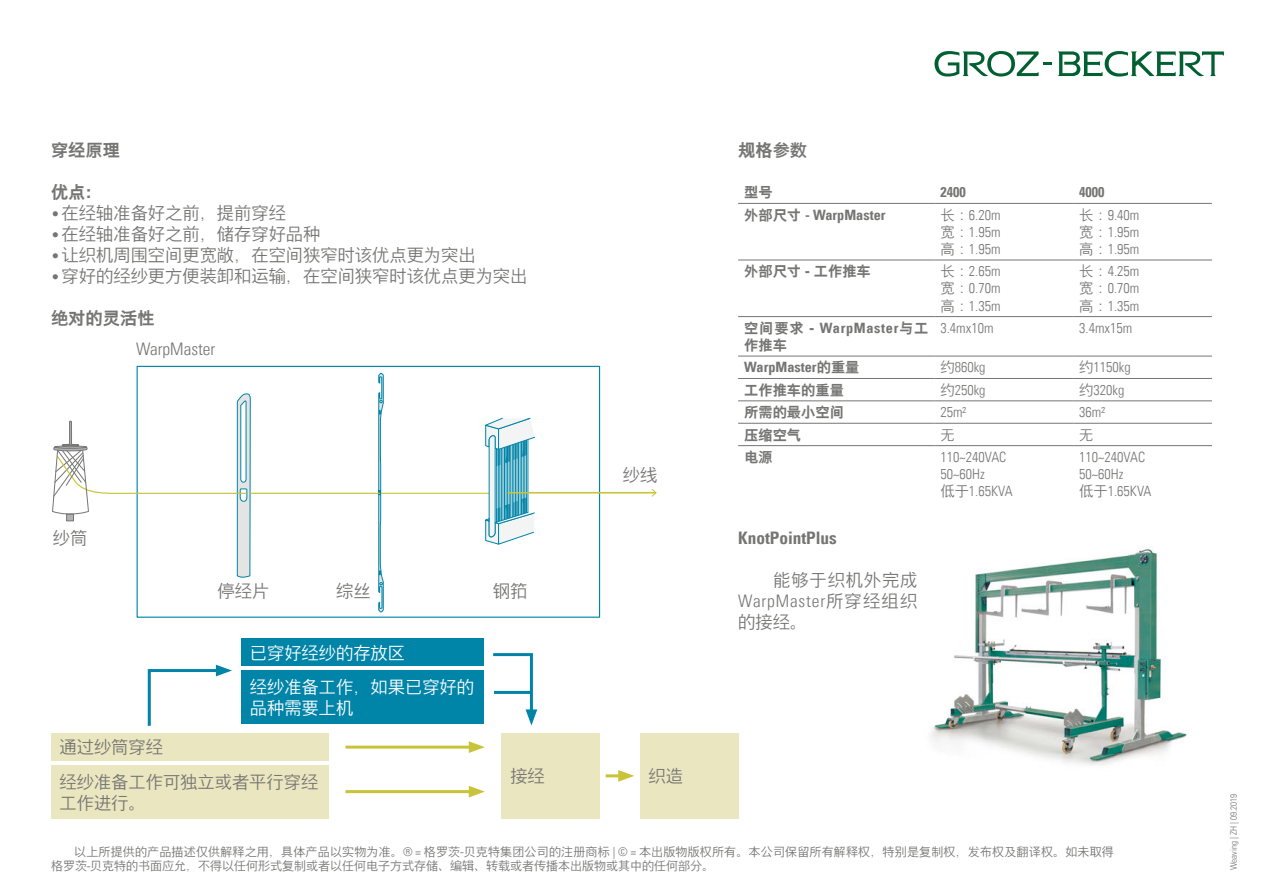
<style>
.page{position:relative;width:1263px;height:893px;background:#fff}
.page>*{position:absolute;margin:0;border:0;box-sizing:border-box;transform-origin:0 0}
.t1{font:300 17.25px/34.2px "Nimbus Sans Global";color:#757574}
.t2{font:300 17.25px/33.9px "Nimbus Sans Global";color:#fff}
.t3{font:700 17.25px "Nimbus Sans Global";color:#757574}
.t4{font:17.25px "Univers Com 47 Light Cond";letter-spacing:.05em;color:#757574}
.t5{font:17.25px "Univers Com 67 Bold Cond";color:#757574}
.t6{font:17.25px "Univers Com 47 Light Cond";letter-spacing:.015em;color:#757574}
.t7{font:300 17.25px "Nimbus Sans Global";letter-spacing:.05em;color:#757574}
.t8{font:14.25px/17.1px "Univers Com 47 Light Cond";color:#757574;text-align:justify}
.t9{font:14.25px "Univers Com 67 Bold Cond";color:#757574}
.t10{font:700 14.25px "Nimbus Sans Global";color:#757574}
.t11{font:14.25px "Univers Com 67 Bold Cond";letter-spacing:.05em;color:#757574}
.t12{font:300 14.25px "Nimbus Sans Global";color:#757574}
.t13{font:300 12px/13.5px "Nimbus Sans Global";letter-spacing:.015em;color:#757574}
.t14{font:9px "Univers Com 47 Light Cond";color:#757574}
.s1{font-family:"Univers Com 47 Light Cond";font-weight:400;font-size:14.25px}
.s2{font-family:"Nimbus Sans Global";font-weight:700}
.s3{font-family:"Nimbus Sans Global";font-weight:300}
.s4{font-family:"Univers Com 47 Light Cond";font-weight:400}
</style>
<div class="page">
<svg style="left:1058px;top:51px;width:166px;height:26px"></svg>
<svg style="left:934px;top:51px;width:117px;height:26px"></svg>
<svg style="left:378px;top:373px;width:6px;height:239px"></svg>
<div style="left:137px;top:366px;width:463px;height:252px;border:1px solid #0084a8"></div>
<hr style="left:381px;top:493px;width:112px;height:1px;background:#c8c338">
<svg style="left:52px;top:392px;width:199px;height:187px"></svg>
<svg style="left:484px;top:418px;width:51px;height:127px"></svg>
<hr style="left:508px;top:492px;width:147px;height:2px;background:#c8c338">
<svg style="left:652px;top:489px;width:5px;height:8px"></svg>
<hr style="left:250px;top:493px;width:130px;height:1px;background:#c8c338">
<div style="left:51px;top:733px;width:277px;height:28px;background:#eae6bf"></div>
<div style="left:51px;top:765px;width:277px;height:53px;background:#eae6bf"></div>
<div style="left:241px;top:670px;width:243px;height:53px;background:#0084a8"></div>
<div style="left:241px;top:639px;width:243px;height:27px;background:#0084a8"></div>
<div style="left:502px;top:733px;width:98px;height:85px;background:#eae6bf"></div>
<div style="left:640px;top:733px;width:98px;height:85px;background:#eae6bf"></div>
<hr style="left:345px;top:790px;width:129px;height:3px;background:#c8c338">
<svg style="left:469px;top:786px;width:16px;height:11px"></svg>
<hr style="left:345px;top:746px;width:129px;height:3px;background:#c8c338">
<svg style="left:469px;top:741px;width:16px;height:12px"></svg>
<hr style="left:606px;top:774px;width:18px;height:3px;background:#c8c338">
<svg style="left:618px;top:770px;width:16px;height:12px"></svg>
<svg style="left:147px;top:665px;width:85px;height:61px"></svg>
<img style="left:931px;top:549px;width:256px;height:217px">
<svg style="left:493px;top:653px;width:44px;height:72px"></svg>
<hr style="left:738px;top:203px;width:196px;height:1px;background:#757574">
<hr style="left:934px;top:203px;width:139px;height:1px;background:#757574">
<hr style="left:1073px;top:203px;width:139px;height:1px;background:#757574">
<hr style="left:738px;top:260px;width:196px;height:1px;background:#757574">
<hr style="left:934px;top:260px;width:139px;height:1px;background:#757574">
<hr style="left:1073px;top:260px;width:139px;height:1px;background:#757574">
<hr style="left:738px;top:316px;width:196px;height:1px;background:#757574">
<hr style="left:934px;top:316px;width:139px;height:1px;background:#757574">
<hr style="left:1073px;top:316px;width:139px;height:1px;background:#757574">
<hr style="left:738px;top:356px;width:196px;height:1px;background:#757574">
<hr style="left:934px;top:356px;width:139px;height:1px;background:#757574">
<hr style="left:1073px;top:356px;width:139px;height:1px;background:#757574">
<hr style="left:738px;top:378px;width:196px;height:1px;background:#757574">
<hr style="left:934px;top:378px;width:139px;height:1px;background:#757574">
<hr style="left:1073px;top:378px;width:139px;height:1px;background:#757574">
<hr style="left:738px;top:400px;width:196px;height:1px;background:#757574">
<hr style="left:934px;top:400px;width:139px;height:1px;background:#757574">
<hr style="left:1073px;top:400px;width:139px;height:1px;background:#757574">
<hr style="left:738px;top:423px;width:196px;height:1px;background:#757574">
<hr style="left:934px;top:423px;width:139px;height:1px;background:#757574">
<hr style="left:1073px;top:423px;width:139px;height:1px;background:#757574">
<hr style="left:738px;top:445px;width:196px;height:1px;background:#757574">
<hr style="left:934px;top:445px;width:139px;height:1px;background:#757574">
<hr style="left:1073px;top:445px;width:139px;height:1px;background:#757574">
<p class="t3" style="left:51px;top:140px;width:70px">穿经原理</p>
<p class="t3" style="left:51px;top:182px;width:42px">优点:</p>
<p class="t1" style="left:51px;top:196px;width:236px"><span class="s1">•</span>在经轴准备好之前，提前穿经</p>
<p class="t1" style="left:51px;top:217px;width:271px"><span class="s1">•</span>在经轴准备好之前，储存穿好品种</p>
<p class="t1" style="left:51px;top:238px;width:426px"><span class="s1">•</span>让织机周围空间更宽敞，在空间狭窄时该优点更为突出</p>
<p class="t1" style="left:51px;top:259px;width:478px"><span class="s1">•</span>穿好的经纱更方便装卸和运输，在空间狭窄时该优点更为突出</p>
<p class="t3" style="left:51px;top:308px;width:105px">绝对的灵活性</p>
<p class="t6" style="left:136px;top:339px;width:81px">WarpMaster</p>
<p class="t8" style="left:136px;top:342px;width:67px">WarpMaster</p>
<p class="t1" style="left:53px;top:521px;width:36px">纱筒</p>
<p class="t1" style="left:218px;top:574px;width:53px">停经片</p>
<p class="t1" style="left:336px;top:574px;width:36px">综丝</p>
<p class="t1" style="left:493px;top:574px;width:36px">钢筘</p>
<p class="t1" style="left:623px;top:458px;width:36px">纱线</p>
<p class="t2" style="left:250px;top:636px;width:226px">已穿好经纱的存放区<br>经纱准备工作，如果已穿好的</p>
<p class="t2" style="left:250px;top:691px;width:105px">品种需要上机</p>
<p class="t1" style="left:60px;top:730px;width:260px">通过纱筒穿经<br>经纱准备工作可独立或者平行穿经</p>
<p class="t1" style="left:60px;top:785px;width:88px">工作进行。</p>
<p class="t1" style="left:510px;top:759px;width:36px">接经</p>
<p class="t1" style="left:648px;top:759px;width:36px">织造</p>
<p class="t3" style="left:738px;top:140px;width:70px">规格参数</p>
<p class="t10" style="left:744px;top:184px;width:30px">型号</p>
<p class="t9" style="left:940px;top:184px;width:27px">2400</p>
<p class="t9" style="left:1079px;top:184px;width:27px">4000</p>
<p class="t9" style="left:744px;top:206px;width:143px"><span class="s2">外部尺寸</span> - WarpMaster</p>
<p class="t8" style="left:940px;top:206px;width:62px"><span class="s3">长：</span>6.20m<span class="s3">宽：</span>1.95m<span class="s3">高：</span>1.95m</p>
<p class="t8" style="left:1079px;top:206px;width:62px"><span class="s3">长：</span>9.40m<span class="s3">宽：</span>1.95m<span class="s3">高：</span>1.95m</p>
<p class="t10" style="left:744px;top:263px;width:128px">外部尺寸 - 工作推车</p>
<p class="t8" style="left:940px;top:263px;width:62px"><span class="s3">长：</span>2.65m<span class="s3">宽：</span>0.70m<span class="s3">高：</span>1.35m</p>
<p class="t8" style="left:1079px;top:263px;width:62px"><span class="s3">长：</span>4.25m<span class="s3">宽：</span>0.70m<span class="s3">高：</span>1.35m</p>
<p class="t11" style="left:744px;top:319px;width:186px"><span class="s2">空间要求 -</span> WarpMaster<span class="s2">与工</span></p>
<p class="t10" style="left:744px;top:337px;width:44px">作推车</p>
<p class="t8" style="left:940px;top:319px;width:55px">3.4mx10m</p>
<p class="t8" style="left:1079px;top:319px;width:55px">3.4mx15m</p>
<p class="t9" style="left:744px;top:359px;width:117px">WarpMaster<span class="s2">的重量</span></p>
<p class="t8" style="left:940px;top:359px;width:47px"><span class="s3">约</span>860kg</p>
<p class="t8" style="left:1079px;top:359px;width:53px"><span class="s3">约</span>1150kg</p>
<p class="t10" style="left:744px;top:382px;width:101px">工作推车的重量</p>
<p class="t8" style="left:940px;top:381px;width:47px"><span class="s3">约</span>250kg</p>
<p class="t8" style="left:1079px;top:381px;width:47px"><span class="s3">约</span>320kg</p>
<p class="t10" style="left:744px;top:404px;width:101px">所需的最小空间</p>
<p class="t8" style="left:940px;top:404px;width:27px">25m²</p>
<p class="t8" style="left:1079px;top:404px;width:27px">36m²</p>
<p class="t10" style="left:744px;top:426px;width:59px">压缩空气</p>
<p class="t12" style="left:940px;top:426px;width:16px">无</p>
<p class="t12" style="left:1079px;top:426px;width:16px">无</p>
<p class="t10" style="left:744px;top:449px;width:30px">电源</p>
<p class="t8" style="left:940px;top:448px;width:74px;text-align:left">110~240VAC<br>50~60Hz<br><span class="s3">低于</span>1.65KVA</p>
<p class="t8" style="left:1079px;top:448px;width:74px;text-align:left">110~240VAC<br>50~60Hz<br><span class="s3">低于</span>1.65KVA</p>
<p class="t5" style="left:738px;top:528px;width:100px">KnotPointPlus</p>
<p class="t7" style="left:773px;top:570px;width:146px">能够于织机外完成</p>
<p class="t4" style="left:738px;top:591px;width:181px">WarpMaster<span class="s3">所穿经组织</span></p>
<p class="t1" style="left:738px;top:605px;width:70px">的接经。</p>
<p class="t13" style="left:51px;top:845px;width:1064px;text-indent:23px">以上所提供的产品描述仅供解释之用，具体产品以实物为准。<span class="s4">® =</span> 格罗茨-贝克特集团公司的注册商标 <span class="s4">| © =</span> 本出版物版权所有。本公司保留所有解释权，特别是复制权，发布权及翻译权。如未取得格罗茨-贝克特的书面应允，不得以任何形式复制或者以任何电子方式存储、编辑、转载或者传播本出版物或其中的任何部分。</p>
<p class="t14" style="left:1228px;top:870px;width:77px;rotate:-90deg">Weaving | ZH | 09.2019</p>
</div>
